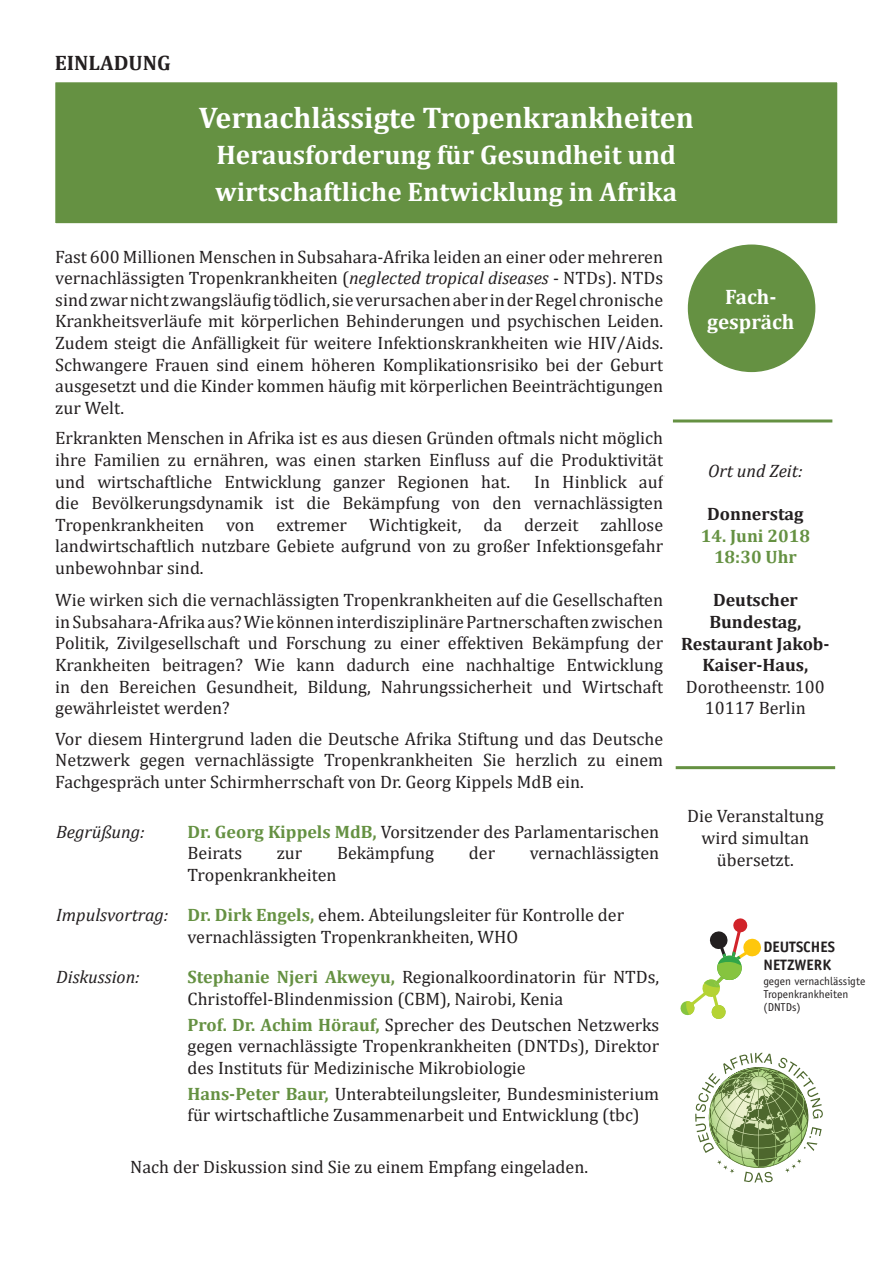
<style>
.page{position:relative;width:893px;height:1263px;background:#fff}
.page>*{position:absolute;margin:0;border:0;box-sizing:border-box;transform-origin:0 0}
.t1{font:700 30px "Cambria";color:#fff}
.t2{font:700 27px/36.6px "Cambria";color:#fff}
.t3{font:700 21px/25.2px "Cambria";color:#fff;text-align:center}
.t4{font:700 21px "Cambria";color:#231f20}
.t5{font:18px/21.6px "Cambria";color:#231f20;text-align:justify}
.t6{font:700 18px/21.6px "Cambria";color:#231f20;text-align:center}
.t7{font:italic 18px "Cambria";color:#231f20}
.t8{font:700 18px/21.6px "Cambria";color:#659142;text-align:center}
.t9{font:700 15.15px/17.9px "Officina Sans";color:#231f20}
.t10{font:11.4px/13px "Officina Sans";color:#231f20}
.s1{font-style:italic}
.s2{font-weight:700;color:#659142}
</style>
<div class="page">
<div style="left:55px;top:82px;width:783px;height:142px;background:#659142"></div>
<div style="left:54px;top:81px;width:785px;height:144px;border:2px solid #fff"></div>
<div style="left:689px;top:245px;width:126px;height:126px;background:#659142;border-radius:50%"></div>
<hr style="left:673px;top:419px;width:159px;height:3px;background:#659142">
<svg style="left:695px;top:1053px;width:128px;height:129px"></svg>
<hr style="left:676px;top:766px;width:159px;height:3px;background:#659142">
<svg style="left:680px;top:918px;width:81px;height:101px"></svg>
<p class="t4" style="left:55px;top:48px;width:117px">EINLADUNG</p>
<h1 class="t1" style="left:199px;top:96px;width:497px">Vernachlässigte Tropenkrankheiten</h1>
<h2 class="t2" style="left:215px;top:136px;width:464px">Herausforderung für Gesundheit und wirtschaftliche Entwicklung in Afrika</h2>
<p class="t5" style="left:55px;top:246px;width:609px">Fast 600 Millionen Menschen in Subsahara-Afrika leiden an einer oder mehreren vernachlässigten Tropenkrankheiten (<span class="s1">neglected tropical diseases</span> - NTDs). NTDs sind zwar nicht zwangsläufig tödlich, sie verursachen aber in der Regel chronische Krankheitsverläufe mit körperlichen Behinderungen und psychischen Leiden.<br>Zudem steigt die Anfälligkeit für weitere Infektionskrankheiten wie HIV/Aids.<br>Schwangere Frauen sind einem höheren Komplikationsrisiko bei der Geburt ausgesetzt und die Kinder kommen häufig mit körperlichen Beeinträchtigungen zur Welt.</p>
<p class="t5" style="left:55px;top:427px;width:609px">Erkrankten Menschen in Afrika ist es aus diesen Gründen oftmals nicht möglich ihre Familien zu ernähren, was einen starken Einfluss auf die Produktivität und wirtschaftliche Entwicklung ganzer Regionen hat.</p>
<p class="t5" style="left:55px;top:471px;width:609px;text-indent:479px">In Hinblick auf die Bevölkerungsdynamik ist die Bekämpfung von den vernachlässigten Tropenkrankheiten von extremer Wichtigkeit, da derzeit zahllose landwirtschaftlich nutzbare Gebiete aufgrund von zu großer Infektionsgefahr unbewohnbar sind.</p>
<p class="t5" style="left:55px;top:589px;width:609px">Wie wirken sich die vernachlässigten Tropenkrankheiten auf die Gesellschaften in Subsahara-Afrika aus? Wie können interdisziplinäre Partnerschaften zwischen Politik, Zivilgesellschaft und Forschung zu einer effektiven Bekämpfung der Krankheiten beitragen? Wie kann dadurch eine nachhaltige Entwicklung in den Bereichen Gesundheit, Bildung, Nahrungssicherheit und Wirtschaft gewährleistet werden?</p>
<p class="t5" style="left:55px;top:728px;width:609px">Vor diesem Hintergrund laden die Deutsche Afrika Stiftung und das Deutsche Netzwerk gegen vernachlässigte Tropenkrankheiten Sie herzlich zu einem Fachgespräch unter Schirmherrschaft von Dr. Georg Kippels MdB ein.</p>
<p class="t7" style="left:56px;top:819px;width:90px">Begrüßung:</p>
<p class="t5" style="left:188px;top:820px;width:473px"><span class="s2">Dr. Georg Kippels MdB,</span> Vorsitzender des Parlamentarischen<br>Beirats</p>
<p class="t5" style="left:277px;top:842px;width:27px">zur</p>
<p class="t5" style="left:337px;top:842px;width:99px">Bekämpfung</p>
<p class="t5" style="left:469px;top:842px;width:28px">der</p>
<p class="t5" style="left:530px;top:842px;width:131px">vernachlässigten</p>
<p class="t5" style="left:188px;top:864px;width:150px">Tropenkrankheiten</p>
<p class="t5" style="left:188px;top:904px;width:438px;text-indent:-131px"><span class="s1">Impulsvortrag:</span> <span class="s2">Dr. Dirk Engels,</span> ehem. Abteilungsleiter für Kontrolle der vernachlässigten Tropenkrankheiten, WHO</p>
<p class="t7" style="left:56px;top:964px;width:85px">Diskussion:</p>
<p class="t5" style="left:188px;top:966px;width:473px"><span class="s2">Stephanie Njeri Akweyu,</span> Regionalkoordinatorin für NTDs,<br>Christoffel-Blindenmission (CBM), Nairobi, Kenia</p>
<p class="t5" style="left:188px;top:1014px;width:473px"><span class="s2">Prof. Dr. Achim Hörauf,</span> Sprecher des Deutschen Netzwerks gegen vernachlässigte Tropenkrankheiten (DNTDs), Direktor des Instituts für Medizinische Mikrobiologie</p>
<p class="t5" style="left:188px;top:1083px;width:473px"><span class="s2">Hans-Peter Baur,</span> Unterabteilungsleiter, Bundesministerium für wirtschaftliche Zusammenarbeit und Entwicklung (tbc)</p>
<p class="t5" style="left:130px;top:1156px;width:459px">Nach der Diskussion sind Sie zu einem Empfang eingeladen.</p>
<p class="t3" style="left:707px;top:283px;width:89px">Fach&shy;gespräch</p>
<p class="t7" style="left:708px;top:458px;width:96px">Ort und Zeit:</p>
<p class="t6" style="left:707px;top:502px;width:98px">Donnerstag</p>
<p class="t8" style="left:701px;top:524px;width:111px">14. Juni 2018<br>18:30 Uhr</p>
<p class="t6" style="left:681px;top:589px;width:150px">Deutscher<br>Bundestag,<br>Restaurant Jakob-<br>Kaiser-Haus,</p>
<p class="t5" style="left:686px;top:676px;width:140px;text-align:center">Dorotheenstr. 100<br>10117 Berlin</p>
<p class="t5" style="left:687px;top:805px;width:138px;text-align:center">Die Veranstaltung wird simultan übersetzt.</p>
<p class="t9" style="left:763px;top:937px;width:73px">DEUTSCHES<br>NETZWERK</p>
<p class="t10" style="left:763px;top:975px;width:103px">gegen vernachlässigte<br>Tropenkrankheiten (DNTDs)</p>
</div>
